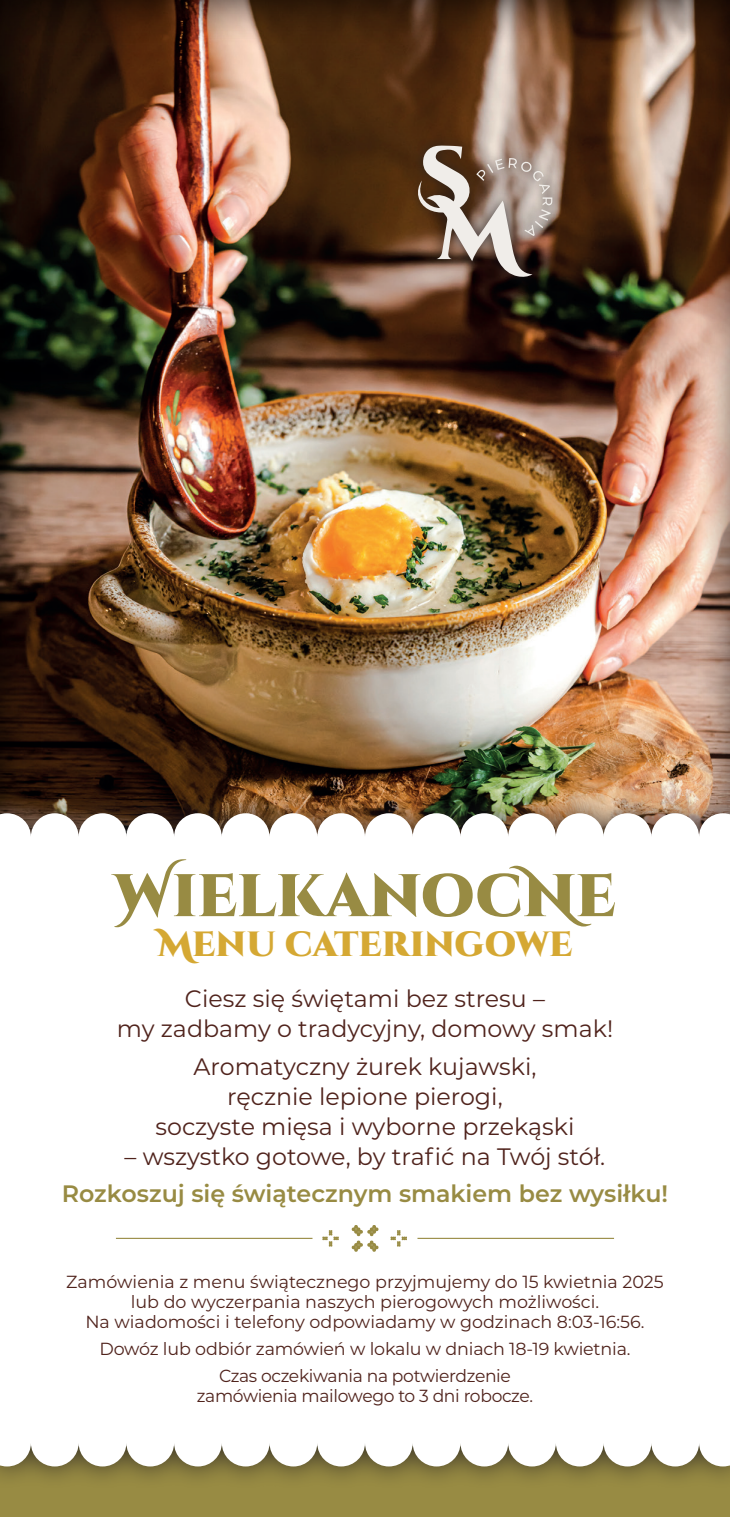
<style>
.page{position:relative;width:730px;height:1517px;background:#fff}
.page>*{position:absolute;margin:0;border:0;box-sizing:border-box;transform-origin:0 0}
.t1{font:900 60px "Cinzel Decorative";color:#988b43}
.t2{font:900 35px "Cinzel Decorative";color:#d5a833}
.t3{font:23.75px/30px "Montserrat";color:#50231c;text-align:center}
.t4{font:600 23.75px "Montserrat";color:#988b43}
.t5{font:17.5px/20px "Montserrat";letter-spacing:-.01em;color:#50231c;text-align:center}
</style>
<div class="page">
<div style="left:0;top:1305px;width:730px;height:212px;background:#988b43"></div>
<div style="left:0;top:0;width:730px;height:1054px;background:#231f20;opacity:.75"></div>
<div style="left:0;top:791px;width:730px;height:286px;background:#231f20;opacity:.75"></div>
<svg style="left:0;top:813px;width:730px;height:224px"></svg>
<div style="left:0;top:1204px;width:730px;height:285px;background:#231f20;opacity:.75"></div>
<div style="left:0;top:1254px;width:730px;height:212px;background:#fff"></div>
<div style="left:0;top:1037px;width:730px;height:217px;background:#fff"></div>
<div style="left:406px;top:134px;width:158px;height:154px;background:#231f20;opacity:.75"></div>
<svg style="left:415px;top:145px;width:137px;height:132px;background:#978377"></svg>
<svg style="left:352px;top:1225px;width:27px;height:27px"></svg>
<svg style="left:390px;top:1230px;width:17px;height:16px"></svg>
<svg style="left:322px;top:1230px;width:17px;height:16px"></svg>
<hr style="left:116px;top:1237px;width:196px;height:2px;background:#988b43">
<hr style="left:417px;top:1237px;width:197px;height:2px;background:#988b43">
<p class="t1" style="left:114px;top:857px;width:503px">WielkanocNe</p>
<p class="t2" style="left:158px;top:922px;width:416px">Menu cateringowe</p>
<p class="t3" style="left:117px;top:983px;width:498px">Ciesz się świętami bez stresu –<br>my zadbamy o tradycyjny, domowy smak!</p>
<p class="t3" style="left:156px;top:1050px;width:420px">Aromatyczny żurek kujawski, ręcznie lepione pierogi,<br>soczyste mięsa i wyborne przekąski</p>
<p class="t3" style="left:125px;top:1140px;width:482px">– wszystko gotowe, by trafić na Twój stół.</p>
<p class="t4" style="left:62px;top:1176px;width:608px">Rozkoszuj się świątecznym smakiem bez wysiłku!</p>
<p class="t5" style="left:66px;top:1270px;width:599px">Zamówienia z menu świątecznego przyjmujemy do 15 kwietnia 2025 lub do wyczerpania naszych pierogowych możliwości.<br>Na wiadomości i telefony odpowiadamy w godzinach 8:03-16:56.</p>
<p class="t5" style="left:99px;top:1337px;width:533px">Dowóz lub odbiór zamówień w lokalu w dniach 18-19 kwietnia.</p>
<p class="t5" style="left:197px;top:1365px;width:338px">Czas oczekiwania na potwierdzenie zamówienia mailowego to 3 dni robocze.</p>
</div>
